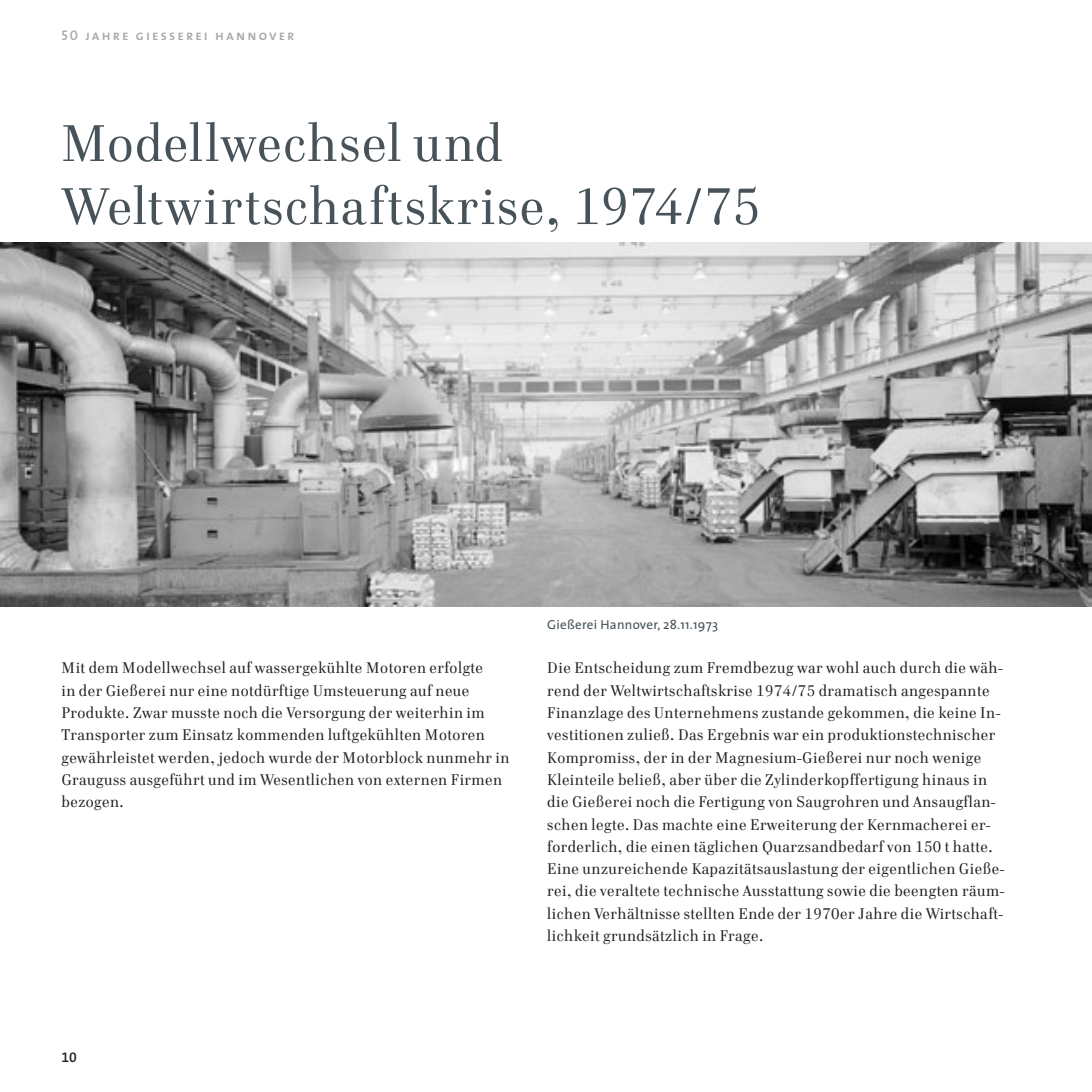
<style>
.page{position:relative;width:1092px;height:1092px;background:#fff}
.page>*{position:absolute;margin:0;border:0;box-sizing:border-box;transform-origin:0 0}
.t1{font:52.5px/63px "Cellini TF";letter-spacing:.025em;color:#475359}
.t2{font:15.75px/22.4px "Cellini TF";letter-spacing:.03em;color:#231f20}
.t3{font:14px "The Sans Semi Bold Caps";letter-spacing:.15em;color:#a8a9ad}
.t4{font:14px "The Sans Semi Bold Expert";color:#231f20}
.t5{font:13.12px "The Sans";letter-spacing:.02em;color:#475359}
</style>
<div class="page">
<img style="left:0;top:243px;width:1091px;height:363px">
<p class="t3" style="left:61px;top:23px;width:234px">50 jahre giesserei hannover</p>
<h1 class="t1" style="left:61px;top:111px;width:700px">Modellwechsel und<br>Weltwirtschaftskrise, 1974/75</h1>
<p class="t5" style="left:547px;top:613px;width:172px">Gießerei Hannover, 28.11.1973</p>
<p class="t2" style="left:61px;top:656px;width:449px">Mit dem Modellwechsel auf wassergekühlte Motoren erfolgte<br>in der Gießerei nur eine notdürftige Umsteuerung auf neue Produkte. Zwar musste noch die Versorgung der weiterhin im Transporter zum Einsatz kommenden luftgekühlten Motoren gewährleistet werden, jedoch wurde der Motorblock nunmehr in Grauguss ausgeführt und im Wesentlichen von externen Firmen bezogen.</p>
<p class="t2" style="left:547px;top:656px;width:459px">Die Entscheidung zum Fremdbezug war wohl auch durch die wäh&shy;rend der Weltwirtschaftskrise 1974/75 dramatisch angespannte Finanzlage des Unternehmens zustande gekommen, die keine In&shy;vestitionen zuließ. Das Ergebnis war ein produktionstechnischer Kompromiss, der in der Magnesium-Gießerei nur noch wenige Kleinteile beließ, aber über die Zylinderkopffertigung hinaus in die Gießerei noch die Fertigung von Saugrohren und Ansaugflan&shy;schen legte. Das machte eine Erweiterung der Kernmacherei er&shy;forderlich, die einen täglichen Quarzsandbedarf von 150 t hatte.<br>Eine unzureichende Kapazitätsauslastung der eigentlichen Gieße&shy;rei, die veraltete technische Ausstattung sowie die beengten räum&shy;lichen Verhältnisse stellten Ende der 1970er Jahre die Wirtschaft&shy;lichkeit grundsätzlich in Frage.</p>
<p class="t4" style="left:61px;top:1045px;width:17px">10</p>
</div>
